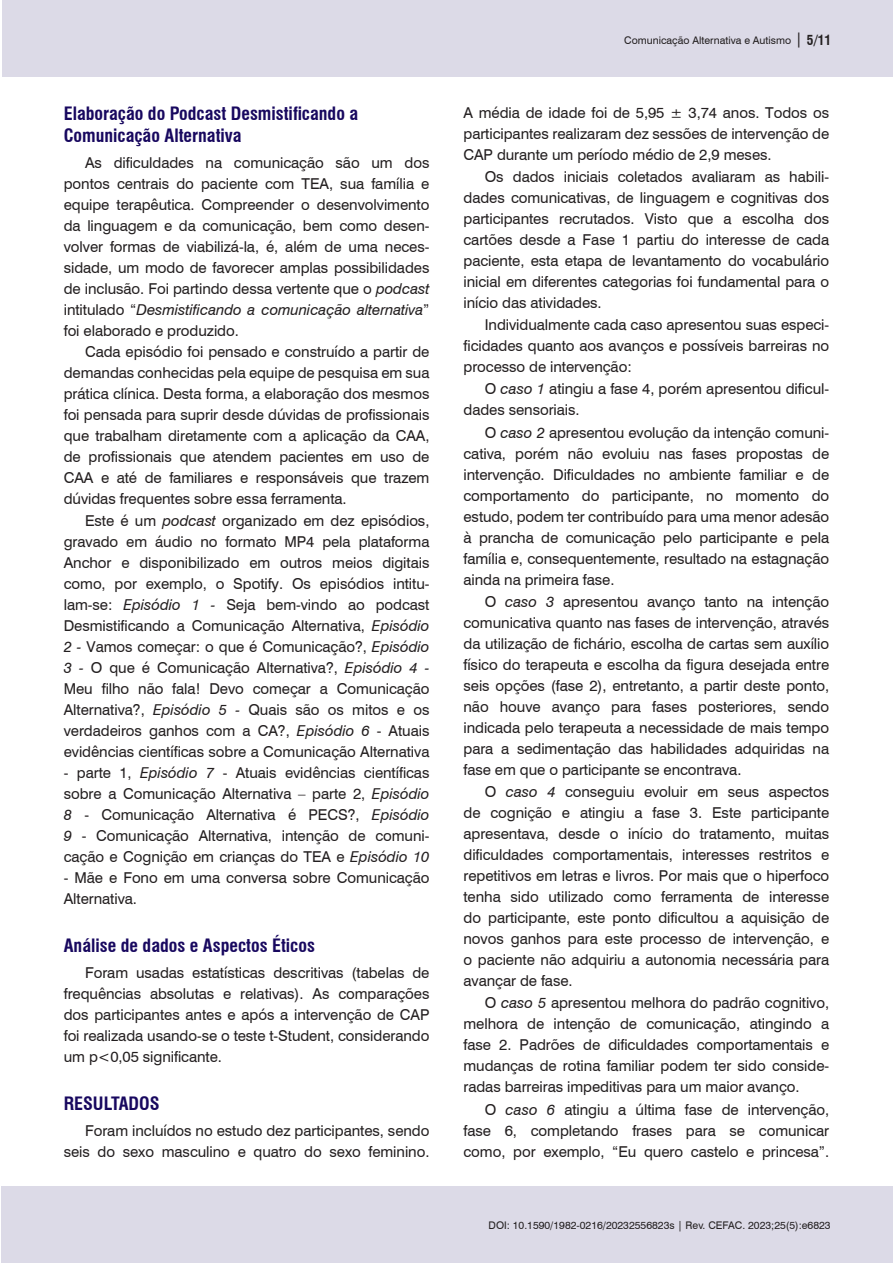
<style>
.page{position:relative;width:893px;height:1263px;background:#fff}
.page>*{position:absolute;margin:0;border:0;box-sizing:border-box;transform-origin:0 0}
.Nivel_2{font:700 condensed 18px/21.6px "Swiss 721 BT";color:#18085f}
.Nivel_1{font:700 condensed 18px "Swiss 721 BT";color:#18085f}
.Corpo_do_texto{font:15px/21px "Swiss 721 BT";letter-spacing:-.005em;color:#231f20;text-align:justify}
.t1{font:10.5px "Swiss 721 BT";color:#231f20}
.s1{font-style:italic}
.s2{font-size:15px}
.s3{font-weight:700;font-stretch:condensed;font-size:13.5px}
</style>
<div class="page">
<div style="left:1px;top:1186px;width:892px;height:77px;background:#dcdae7"></div>
<div style="left:2px;top:0;width:891px;height:77px;background:#dcdae7"></div>
<p class="Nivel_2" style="left:64px;top:103px;width:296px">Elaboração do Podcast Desmistificando a<br>Comunicação Alternativa</p>
<p class="Corpo_do_texto" style="left:64px;top:151px;width:367px;text-indent:21px">As dificuldades na comunicação são um dos pontos centrais do paciente com TEA, sua família e equipe terapêutica. Compreender o desenvolvimento da linguagem e da comunicação, bem como desen&shy;volver formas de viabilizá-la, é, além de uma neces&shy;sidade, um modo de favorecer amplas possibilidades de inclusão. Foi partindo dessa vertente que o <span class="s1">podcast </span>intitulado “<span class="s1">Desmistificando a comunicação alternativa</span>” foi elaborado e produzido.</p>
<p class="Corpo_do_texto" style="left:64px;top:341px;width:367px;text-indent:21px">Cada episódio foi pensado e construído a partir de demandas conhecidas pela equipe de pesquisa em sua prática clínica. Desta forma, a elaboração dos mesmos foi pensada para suprir desde dúvidas de profissionais que trabalham diretamente com a aplicação da CAA, de profissionais que atendem pacientes em uso de CAA e até de familiares e responsáveis que trazem dúvidas frequentes sobre essa ferramenta.</p>
<p class="Corpo_do_texto" style="left:64px;top:510px;width:367px;text-indent:21px">Este é um <span class="s1">podcast</span> organizado em dez episódios, gravado em áudio no formato MP4 pela plataforma Anchor e disponibilizado em outros meios digitais como, por exemplo, o Spotify. Os episódios intitu&shy;lam-se: <span class="s1">Episódio 1 -</span> Seja bem-vindo ao podcast Desmistificando a Comunicação Alternativa, <span class="s1">Episódio 2 -</span> Vamos começar: o que é Comunicação?, <span class="s1">Episódio 3 -</span> O que é Comunicação Alternativa?, <span class="s1">Episódio 4 - </span>Meu filho não fala! Devo começar a Comunicação Alternativa?, <span class="s1">Episódio 5 -</span> Quais são os mitos e os verdadeiros ganhos com a CA?, <span class="s1">Episódio 6</span> - Atuais evidências científicas sobre a Comunicação Alternativa</p>
<p class="Corpo_do_texto" style="left:64px;top:762px;width:367px">- parte 1, <span class="s1">Episódio 7</span> - Atuais evidências científicas sobre a Comunicação Alternativa – parte 2, <span class="s1">Episódio 8</span> - Comunicação Alternativa é PECS?, <span class="s1">Episódio 9</span> - Comunicação Alternativa, intenção de comuni&shy;cação e Cognição em crianças do TEA e <span class="s1">Episódio 10</span></p>
<p class="Corpo_do_texto" style="left:64px;top:867px;width:367px">- Mãe e Fono em uma conversa sobre Comunicação<br>Alternativa.</p>
<p class="Nivel_2" style="left:64px;top:934px;width:253px">Análise de dados e Aspectos Éticos</p>
<p class="Corpo_do_texto" style="left:64px;top:961px;width:367px;text-indent:21px">Foram usadas estatísticas descritivas (tabelas de frequências absolutas e relativas). As comparações dos participantes antes e após a intervenção de CAP foi realizada usando-se o teste t-Student, considerando um p&lt;0,05 significante.</p>
<p class="Nivel_1" style="left:64px;top:1092px;width:97px">RESULTADOS</p>
<p class="Corpo_do_texto" style="left:64px;top:1119px;width:367px;text-align:right">Foram incluídos no estudo dez participantes, sendo seis do sexo masculino e quatro do sexo feminino.</p>
<p class="t1" style="left:624px;top:33px;width:209px">Comunicação Alternativa e Autismo <span class="s2">|</span> <span class="s3">5/11</span></p>
<p class="Corpo_do_texto" style="left:463px;top:101px;width:367px">A média de idade foi de 5,95 ± 3,74 anos. Todos os participantes realizaram dez sessões de intervenção de CAP durante um período médio de 2,9 meses.</p>
<p class="Corpo_do_texto" style="left:463px;top:166px;width:367px;text-indent:21px">Os dados iniciais coletados avaliaram as habili&shy;dades comunicativas, de linguagem e cognitivas dos participantes recrutados. Visto que a escolha dos cartões desde a Fase 1 partiu do interesse de cada paciente, esta etapa de levantamento do vocabulário inicial em diferentes categorias foi fundamental para o início das atividades.</p>
<p class="Corpo_do_texto" style="left:463px;top:314px;width:367px;text-indent:21px">Individualmente cada caso apresentou suas especi&shy;ficidades quanto aos avanços e possíveis barreiras no processo de intervenção:</p>
<p class="Corpo_do_texto" style="left:463px;top:378px;width:367px;text-indent:21px">O <span class="s1">caso 1</span> atingiu a fase 4, porém apresentou dificul&shy;dades sensoriais.</p>
<p class="Corpo_do_texto" style="left:463px;top:421px;width:367px;text-indent:21px">O <span class="s1">caso 2</span> apresentou evolução da intenção comuni&shy;cativa, porém não evoluiu nas fases propostas de intervenção. Dificuldades no ambiente familiar e de comportamento do participante, no momento do estudo, podem ter contribuído para uma menor adesão à prancha de comunicação pelo participante e pela família e, consequentemente, resultado na estagnação ainda na primeira fase.</p>
<p class="Corpo_do_texto" style="left:463px;top:590px;width:367px;text-indent:21px">O <span class="s1">caso 3</span> apresentou avanço tanto na intenção comunicativa quanto nas fases de intervenção, através da utilização de fichário, escolha de cartas sem auxílio físico do terapeuta e escolha da figura desejada entre seis opções (fase 2), entretanto, a partir deste ponto, não houve avanço para fases posteriores, sendo indicada pelo terapeuta a necessidade de mais tempo para a sedimentação das habilidades adquiridas na fase em que o participante se encontrava.</p>
<p class="Corpo_do_texto" style="left:463px;top:781px;width:367px;text-indent:21px">O <span class="s1">caso 4</span> conseguiu evoluir em seus aspectos de cognição e atingiu a fase 3. Este participante apresentava, desde o início do tratamento, muitas dificuldades comportamentais, interesses restritos e repetitivos em letras e livros. Por mais que o hiperfoco tenha sido utilizado como ferramenta de interesse do participante, este ponto dificultou a aquisição de novos ganhos para este processo de intervenção, e o paciente não adquiriu a autonomia necessária para avançar de fase.</p>
<p class="Corpo_do_texto" style="left:463px;top:992px;width:367px;text-indent:21px">O <span class="s1">caso 5</span> apresentou melhora do padrão cognitivo, melhora de intenção de comunicação, atingindo a fase 2. Padrões de dificuldades comportamentais e mudanças de rotina familiar podem ter sido conside&shy;radas barreiras impeditivas para um maior avanço.</p>
<p class="Corpo_do_texto" style="left:463px;top:1098px;width:367px;text-indent:21px">O <span class="s1">caso 6</span> atingiu a última fase de intervenção, fase 6, completando frases para se comunicar como, por exemplo, “Eu quero castelo e princesa”.</p>
<p class="t1" style="left:489px;top:1218px;width:343px">DOI: 10.1590/1982-0216/20232556823s | Rev. CEFAC. 2023;25(5):e6823</p>
</div>
